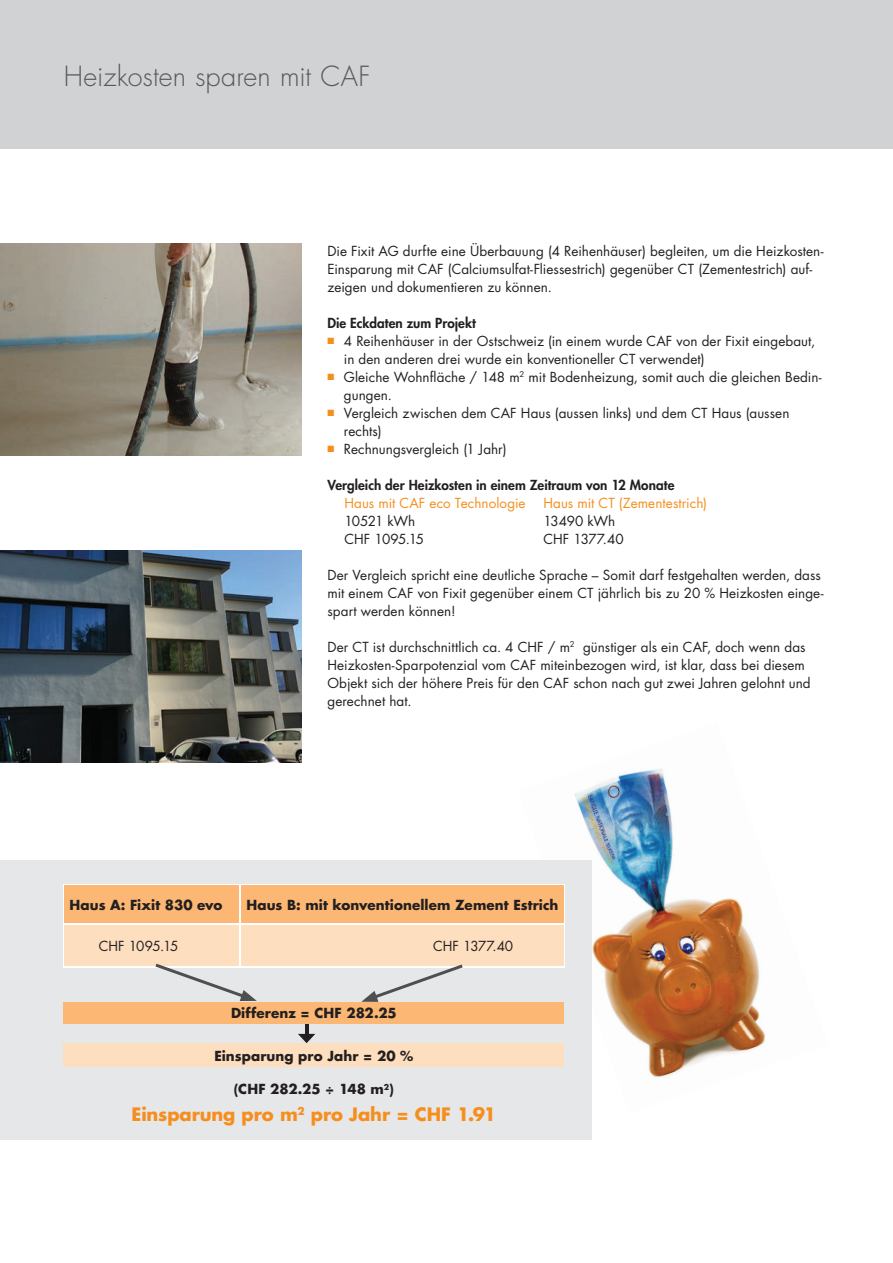
<style>
.page{position:relative;width:893px;height:1263px;background:#fff}
.page>*{position:absolute;margin:0;border:0;box-sizing:border-box;transform-origin:0 0}
.t1{font:300 27px "Futura Std";letter-spacing:.005em;color:#57585a}
.t2{font:700 18px "Futura Std";letter-spacing:-.005em;color:#f68e1e}
.t3{font:13.5px/18px "Futura Std";letter-spacing:.005em;color:#231f20}
.t4{font:700 13.5px "Futura Std";letter-spacing:.005em;color:#231f20}
.t5{font:800 13.5px "Futura Std";color:#231f20}
.t6{font:13.5px "Futura Std";letter-spacing:.005em;color:#f68e1e}
.t7{font:13.5px "Futura Std";letter-spacing:-.02em;color:#231f20}
.t8{font:13.5px "Futura Std";letter-spacing:-.035em;color:#231f20}
.t9{font:13.5px "Futura Std";letter-spacing:-.015em;color:#231f20}
.s1{color:#f68e1e}
</style>
<div class="page">
<div style="left:0;top:0;width:893px;height:149px;background:#d1d2d4"></div>
<img style="left:574px;top:769px;width:192px;height:309px">
<img style="left:0;top:243px;width:302px;height:213px">
<img style="left:0;top:550px;width:302px;height:213px">
<div style="left:0;top:860px;width:592px;height:279px;background:#e6e7e9"></div>
<hr style="left:63px;top:884px;width:177px;height:1px;background:#fff">
<hr style="left:63px;top:885px;width:1px;height:39px;background:#fff">
<hr style="left:63px;top:924px;width:1px;height:42px;background:#fff">
<hr style="left:63px;top:966px;width:177px;height:1px;background:#fff">
<div style="left:64px;top:995px;width:500px;height:39px;background:#fbb773"></div>
<div style="left:64px;top:1034px;width:500px;height:39px;background:#fddebe"></div>
<div style="left:64px;top:1025px;width:500px;height:18px;background:#e6e7e9"></div>
<div style="left:63px;top:1067px;width:502px;height:12px;background:#e6e7e9"></div>
<svg style="left:298px;top:1024px;width:17px;height:19px"></svg>
<svg style="left:64px;top:884px;width:501px;height:118px"></svg>
<h1 class="t1" style="left:64px;top:60px;width:308px">Heizkosten sparen mit CAF</h1>
<p class="t3" style="left:327px;top:242px;width:498px">Die Fixit AG durfte eine Überbauung (4 Reihenhäuser) begleiten, um die Heizkosten-<br>Einsparung mit CAF (Calciumsulfat-Fliessestrich) gegenüber CT (Zementestrich) auf&shy;zeigen und dokumentieren zu können.</p>
<p class="t5" style="left:327px;top:314px;width:150px">Die Eckdaten zum Projekt</p>
<p class="t3" style="left:344px;top:332px;width:473px;text-indent:-16px"><span class="s1">■</span> 4 Reihenhäuser in der Ostschweiz (in einem wurde CAF von der Fixit eingebaut, in den anderen drei wurde ein konventioneller CT verwendet)</p>
<p class="t3" style="left:344px;top:368px;width:479px;text-indent:-17px"><span class="s1">■</span> Gleiche Wohnfläche / 148 m<sup>2</sup> mit Bodenheizung, somit auch die gleichen Bedin&shy;gungen.</p>
<p class="t3" style="left:344px;top:404px;width:447px;text-indent:-16px"><span class="s1">■</span> Vergleich zwischen dem CAF Haus (aussen links) und dem CT Haus (aussen rechts)</p>
<p class="t3" style="left:327px;top:440px;width:181px"><span class="s1">■</span> Rechnungsvergleich (1 Jahr)</p>
<p class="t5" style="left:327px;top:476px;width:349px">Vergleich der Heizkosten in einem Zeitraum von 12 Monate</p>
<p class="t6" style="left:344px;top:494px;width:183px">Haus mit CAF eco Technologie</p>
<p class="t6" style="left:543px;top:494px;width:165px">Haus mit CT (Zementestrich)</p>
<p class="t8" style="left:344px;top:512px;width:72px">10521 kWh</p>
<p class="t9" style="left:543px;top:512px;width:73px">13490 kWh</p>
<p class="t7" style="left:344px;top:530px;width:81px">CHF 1095.15</p>
<p class="t3" style="left:543px;top:530px;width:82px">CHF 1377.40</p>
<p class="t3" style="left:327px;top:566px;width:498px">Der Vergleich spricht eine deutliche Sprache – Somit darf festgehalten werden, dass mit einem CAF von Fixit gegenüber einem CT jährlich bis zu 20 % Heizkosten einge&shy;spart werden können!</p>
<p class="t3" style="left:327px;top:638px;width:485px">Der CT ist durchschnittlich ca. 4 CHF / m<sup>2</sup> günstiger als ein CAF, doch wenn das Heizkosten-Sparpotenzial vom CAF miteinbezogen wird, ist klar, dass bei diesem Objekt sich der höhere Preis für den CAF schon nach gut zwei Jahren gelohnt und gerechnet hat.</p>
<p class="t4" style="left:70px;top:895px;width:154px">Haus A: Fixit 830 evo</p>
<p class="t4" style="left:246px;top:895px;width:313px">Haus B: mit konventionellem Zement Estrich</p>
<p class="t7" style="left:99px;top:937px;width:81px">CHF 1095.15</p>
<p class="t3" style="left:433px;top:937px;width:82px">CHF 1377.40</p>
<p class="t4" style="left:231px;top:1004px;width:167px">Differenz = CHF 282.25</p>
<p class="t4" style="left:214px;top:1046px;width:201px">Einsparung pro Jahr = 20 %</p>
<p class="t4" style="left:234px;top:1080px;width:161px">(CHF 282.25 ÷ 148 m<sup>2</sup>)</p>
<h2 class="t2" style="left:132px;top:1102px;width:366px">Einsparung pro m<sup>2</sup> pro Jahr = CHF 1.91</h2>
</div>
